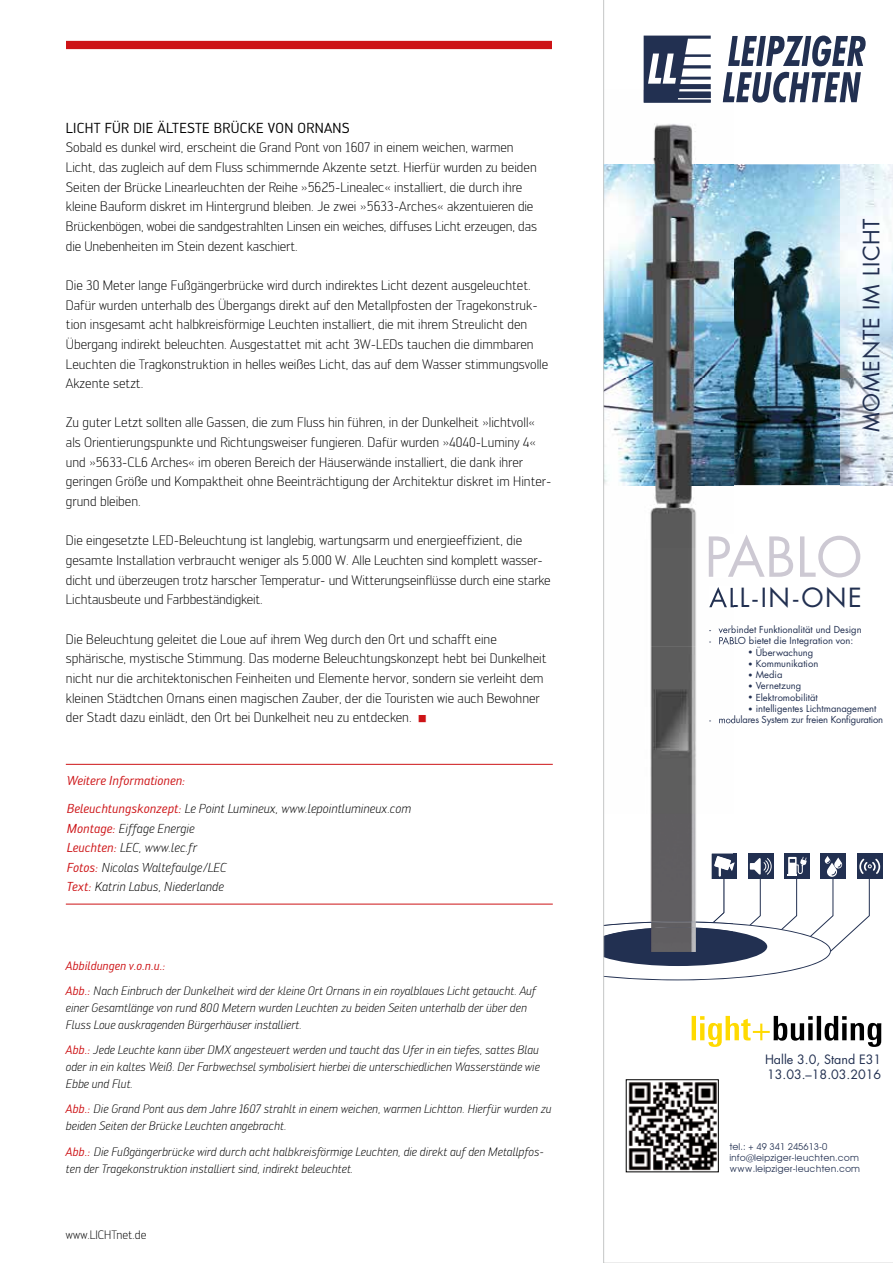
<style>
.page{position:relative;width:893px;height:1263px;background:#fff}
.page>*{position:absolute;margin:0;border:0;box-sizing:border-box;transform-origin:0 0}
.t1{font:53.55px "Futura";letter-spacing:.005em;color:#cdc9d3}
.t2{font:25.65px "Futura";letter-spacing:.06em;color:#223051}
.t3{font:21.9px "Futura";letter-spacing:.03em;color:#223051}
.t4{font:14.25px "Engel";letter-spacing:.02em;color:#000}
.t5{font:300 13.5px/19.6px "Engel";color:#000}
.t6{font:italic 300 12.75px/19.5px "Engel";color:#000}
.t7{font:italic 12.75px/28px "Engel";color:#cd1316}
.t8{font:12.6px/15px "Futura";color:#223051}
.t9{font:italic 300 12px/16.8px "Engel";color:#000}
.t10{font:300 12px "Engel";color:#000}
.t11{font:9.45px "Futura";color:#223051}
.t12{font:9.45px/11.2px "Avant Garde";color:#223051}
.t13{font:9.45px "Futura";letter-spacing:-.02em;color:#223051}
.s1{color:#cd1316}
.s2{font-weight:300;color:#000}
.s3{font-weight:400;color:#cd1316}
.s4{font-size:7.8px}
</style>
<div class="page">
<div style="left:0;top:41px;width:771px;height:8px;background:#cd1316"></div>
<div style="left:0;top:1px;width:66px;height:97px;background:#fff"></div>
<div style="left:553px;top:1px;width:87px;height:97px;background:#fff"></div>
<hr style="left:66px;top:764px;width:487px;height:1px;background:#cd1316">
<hr style="left:66px;top:904px;width:487px;height:1px;background:#cd1316">
<svg style="left:603px;top:0;width:290px;height:1263px"></svg>
<p class="t4" style="left:66px;top:119px;width:20px">LICHT</p>
<p class="t4" style="left:105px;top:119px;width:247px">FÜR DIE ÄLTESTE BRÜCKE VON ORNANS</p>
<p class="t5" style="left:66px;top:138px;width:473px">Sobald es dunkel wird, erscheint die Grand Pont von 1607 in einem weichen, warmen Licht, das zugleich auf dem Fluss schimmernde Akzente setzt. Hierfür wurden zu beiden Seiten der Brücke Linearleuchten der Reihe »5625-Linealec« installiert, die durch ihre kleine Bauform diskret im Hintergrund bleiben. Je zwei »5633-Arches« akzentuieren die Brückenbögen, wobei die sandgestrahlten Linsen ein weiches, diffuses Licht erzeugen, das die Unebenheiten im Stein dezent kaschiert.</p>
<p class="t5" style="left:66px;top:275px;width:484px">Die 30 Meter lange Fußgängerbrücke wird durch indirektes Licht dezent ausgeleuchtet.<br>Dafür wurden unterhalb des Übergangs direkt auf den Metallpfosten der Tragekonstruk&shy;tion insgesamt acht halbkreisförmige Leuchten installiert, die mit ihrem Streulicht den Übergang indirekt beleuchten. Ausgestattet mit acht 3W-LEDs tauchen die dimmbaren Leuchten die Tragkonstruktion in helles weißes Licht, das auf dem Wasser stimmungsvolle Akzente setzt.</p>
<p class="t5" style="left:66px;top:413px;width:487px">Zu guter Letzt sollten alle Gassen, die zum Fluss hin führen, in der Dunkelheit »lichtvoll« als Orientierungspunkte und Richtungsweiser fungieren. Dafür wurden »4040-Luminy 4« und »5633-CL6 Arches« im oberen Bereich der Häuserwände installiert, die dank ihrer geringen Größe und Kompaktheit ohne Beeinträchtigung der Architektur diskret im Hinter&shy;grund bleiben.</p>
<p class="t5" style="left:66px;top:531px;width:486px">Die eingesetzte LED-Beleuchtung ist langlebig, wartungsarm und energieeffizient, die gesamte Installation verbraucht weniger als 5.000 W. Alle Leuchten sind komplett wasser&shy;dicht und überzeugen trotz harscher Temperatur- und Witterungseinflüsse durch eine starke Lichtausbeute und Farbbeständigkeit.</p>
<p class="t5" style="left:66px;top:629px;width:482px">Die Beleuchtung geleitet die Loue auf ihrem Weg durch den Ort und schafft eine sphärische, mystische Stimmung. Das moderne Beleuchtungskonzept hebt bei Dunkelheit nicht nur die architektonischen Feinheiten und Elemente hervor, sondern sie verleiht dem kleinen Städtchen Ornans einen magischen Zauber, der die Touristen wie auch Bewohner der Stadt dazu einlädt, den Ort bei Dunkelheit neu zu entdecken. <span class="s1">■</span></p>
<p class="t7" style="left:67px;top:767px;width:346px">Weitere Informationen:<br>Beleuchtungskonzept: <span class="s2">Le Point Lumineux, www.lepointlumineux.com</span></p>
<p class="t6" style="left:67px;top:818px;width:161px"><span class="s3">Montage:</span> Eiffage Energie<br><span class="s3">Leuchten:</span> LEC, www.lec.fr<br><span class="s3">Fotos:</span> Nicolas Waltefaulge/LEC<br><span class="s3">Text:</span> Katrin Labus, Niederlande</p>
<p class="t9" style="left:66px;top:953px;width:472px;line-height:25.3px"><span class="s3">Abbildungen v.o.n.u.:<br>Abb.:</span> Nach Einbruch der Dunkelheit wird der kleine Ort Ornans in ein royalblaues Licht getaucht. Auf</p>
<p class="t9" style="left:66px;top:999px;width:463px">einer Gesamtlänge von rund 800 Metern wurden Leuchten zu beiden Seiten unterhalb der über den<br>Fluss Loue auskragenden Bürgerhäuser installiert.</p>
<p class="t9" style="left:66px;top:1042px;width:476px;text-align:justify"><span class="s3">Abb.:</span> Jede Leuchte kann über DMX angesteuert werden und taucht das Ufer in ein tiefes, sattes Blau oder in ein kaltes Weiß. Der Farbwechsel symbolisiert hierbei die unterschiedlichen Wasserstände wie Ebbe und Flut.</p>
<p class="t9" style="left:66px;top:1101px;width:487px"><span class="s3">Abb.:</span> Die Grand Pont aus dem Jahre 1607 strahlt in einem weichen, warmen Lichtton. Hierfür wurden zu beiden Seiten der Brücke Leuchten angebracht.</p>
<p class="t9" style="left:66px;top:1143px;width:480px"><span class="s3">Abb.:</span> Die Fußgängerbrücke wird durch acht halbkreisförmige Leuchten, die direkt auf den Metallpfos&shy;ten der Tragekonstruktion installiert sind, indirekt beleuchtet.</p>
<p class="t10" style="left:66px;top:1227px;width:82px">www.lichtnet.de</p>
<h3 class="t3" style="left:856px;top:432px;width:215px;rotate:-90deg">MOMENTE IM LICHT</h3>
<h1 class="t1" style="left:705px;top:520px;width:159px">PABLO</h1>
<h2 class="t2" style="left:709px;top:580px;width:154px">ALL-IN-ONE</h2>
<p class="t11" style="left:709px;top:623px;width:154px">- verbindet Funktionalität und Design</p>
<p class="t11" style="left:709px;top:634px;width:146px">- PABLO bietet die Integration von:</p>
<p class="t11" style="left:748px;top:645px;width:67px"><span class="s4">•</span> Überwachung</p>
<p class="t11" style="left:748px;top:657px;width:72px"><span class="s4">•</span> Kommunikation</p>
<p class="t11" style="left:748px;top:668px;width:36px"><span class="s4">•</span> Media</p>
<p class="t11" style="left:748px;top:679px;width:54px"><span class="s4">•</span> Vernetzung</p>
<p class="t11" style="left:748px;top:691px;width:71px"><span class="s4">•</span> Elektromobilität</p>
<p class="t11" style="left:748px;top:702px;width:130px"><span class="s4">•</span> intelligentes Lichtmanagement</p>
<p class="t13" style="left:709px;top:713px;width:176px">- modulares System zur freien Konfiguration</p>
<p class="t8" style="left:765px;top:1051px;width:118px">Halle 3.0, Stand E31<br>13.03.–18.03.2016</p>
<p class="t12" style="left:729px;top:1140px;width:132px">tel.: + 49 341 245613-0 info@leipziger-leuchten.com www.leipziger-leuchten.com</p>
</div>
